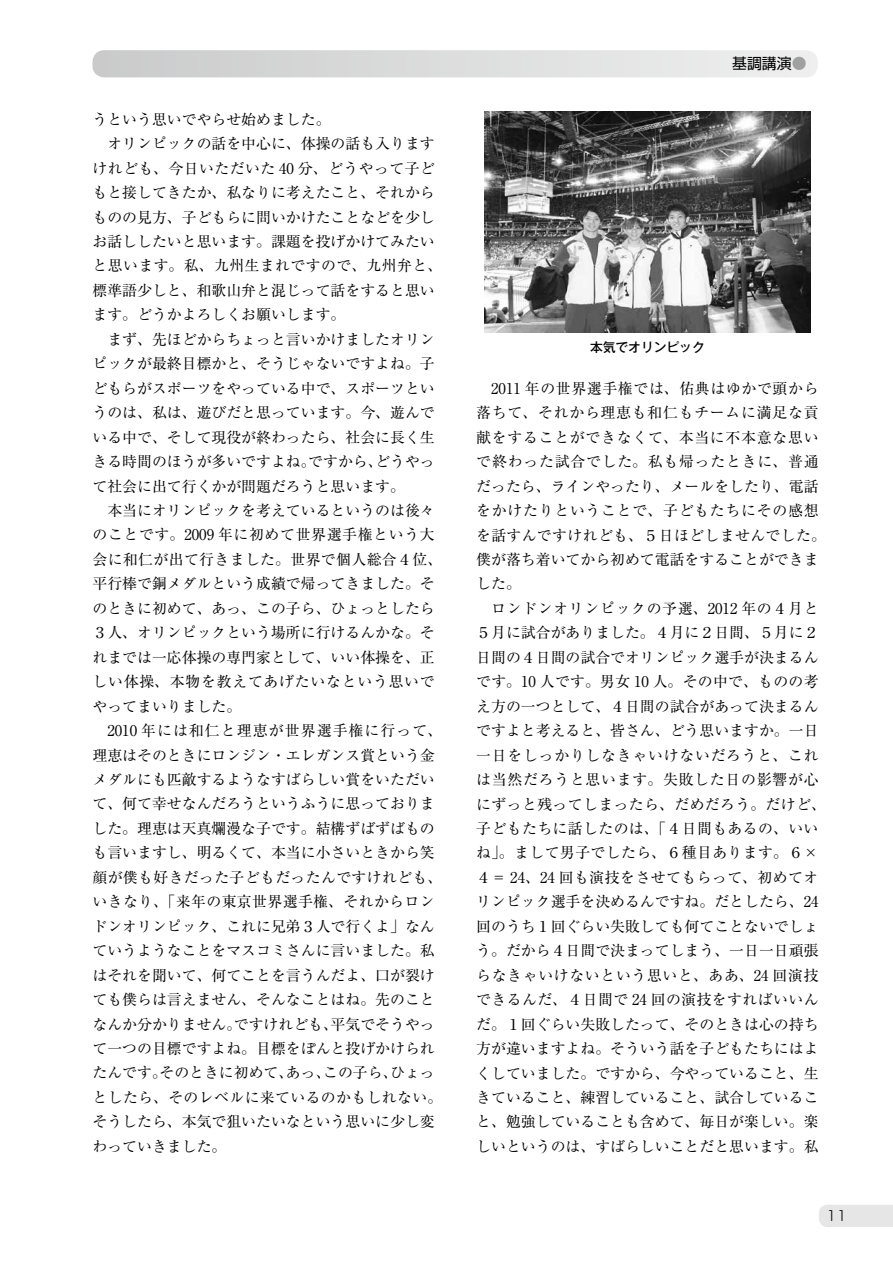
<style>
.page{position:relative;width:893px;height:1263px;background:#fff}
.page>*{position:absolute;margin:0;border:0;box-sizing:border-box;transform-origin:0 0}
.t1{font:14.85px/24.5px "Ryumin Pro";color:#000;text-align:center}
.t2{font:14.85px/24.5px "Ryumin Pro";letter-spacing:.045em;color:#000}
.t3{font:14.85px "Ryumin Pro";letter-spacing:.025em;color:#000}
.t4{font:14.85px "Ryumin Pro";letter-spacing:.03em;color:#000}
.t5{font:14.85px "Ryumin Pro";letter-spacing:.07em;color:#000}
.t6{font:14.85px "Ryumin Pro";letter-spacing:.05em;color:#000}
.t7{font:14.85px "Shin Go Pro";color:#000}
.t8{font:300 13.8px "Shin Go Pro";color:#000}
.t9{font:500 12.75px "Gothic MB101 Pro";color:#000}
.s1{color:#9fa0a0}
</style>
<div class="page">
<div style="left:819px;top:1205px;width:74px;height:22px;background:#e6e6e6"></div>
<div style="left:92px;top:50px;width:726px;height:27px;background:linear-gradient(to right,#cacacb,#efeff0);border-radius:12px"></div>
<img style="left:485px;top:112px;width:325px;height:221px">
<p class="t1" style="left:92px;top:106px;width:240px">うという思いでやらせ始めました。</p>
<p class="t1" style="left:107px;top:130px;width:329px">オリンピックの話を中心に、体操の話も入ります</p>
<p class="t4" style="left:92px;top:156px;width:344px">けれども、今日いただいた 40 分、どうやって子ど</p>
<p class="t1" style="left:92px;top:179px;width:344px">もと接してきたか、私なりに考えたこと、それから</p>
<p class="t1" style="left:92px;top:204px;width:344px">ものの見方、子どもらに問いかけたことなどを少し</p>
<p class="t1" style="left:92px;top:228px;width:344px">お話ししたいと思います。課題を投げかけてみたい</p>
<p class="t4" style="left:92px;top:254px;width:351px">と思います。私、九州生まれですので、九州弁と、</p>
<p class="t1" style="left:92px;top:277px;width:344px">標準語少しと、和歌山弁と混じって話をすると思い</p>
<p class="t1" style="left:92px;top:302px;width:254px">ます。どうかよろしくお願いします。</p>
<p class="t1" style="left:107px;top:326px;width:329px">まず、先ほどからちょっと言いかけましたオリン</p>
<p class="t1" style="left:92px;top:350px;width:344px">ピックが最終目標かと、そうじゃないですよね。子</p>
<p class="t1" style="left:92px;top:375px;width:344px">どもらがスポーツをやっている中で、スポーツとい</p>
<p class="t1" style="left:92px;top:399px;width:344px">うのは、私は、遊びだと思っています。今、遊んで</p>
<p class="t1" style="left:92px;top:424px;width:344px">いる中で、そして現役が終わったら、社会に長く生</p>
<p class="t1" style="left:92px;top:448px;width:344px">きる時間のほうが多いですよね。ですから、どうやっ</p>
<p class="t1" style="left:92px;top:473px;width:314px">て社会に出て行くかが問題だろうと思います。</p>
<p class="t1" style="left:107px;top:497px;width:329px">本当にオリンピックを考えているというのは後々</p>
<p class="t2" style="left:92px;top:522px;width:344px">のことです。2009 年に初めて世界選手権という大</p>
<p class="t3" style="left:92px;top:548px;width:351px">会に和仁が出て行きました。世界で個人総合４位、</p>
<p class="t1" style="left:92px;top:570px;width:344px">平行棒で銅メダルという成績で帰ってきました。そ</p>
<p class="t1" style="left:92px;top:595px;width:344px">のときに初めて、あっ、この子ら、ひょっとしたら</p>
<p class="t1" style="left:92px;top:619px;width:344px">３人、オリンピックという場所に行けるんかな。そ</p>
<p class="t1" style="left:92px;top:644px;width:344px">れまでは一応体操の専門家として、いい体操を、正</p>
<p class="t6" style="left:92px;top:670px;width:344px">しい体操、本物を教えてあげたいなという思いで</p>
<p class="t1" style="left:92px;top:693px;width:150px">やってまいりました。</p>
<p class="t5" style="left:107px;top:719px;width:336px">2010 年には和仁と理恵が世界選手権に行って、</p>
<p class="t1" style="left:92px;top:742px;width:344px">理恵はそのときにロンジン・エレガンス賞という金</p>
<p class="t1" style="left:92px;top:766px;width:344px">メダルにも匹敵するようなすばらしい賞をいただい</p>
<p class="t1" style="left:92px;top:791px;width:344px">て、何て幸せなんだろうというふうに思っておりま</p>
<p class="t1" style="left:92px;top:815px;width:344px">した。理恵は天真爛漫な子です。結構ずばずばもの</p>
<p class="t1" style="left:92px;top:839px;width:344px">も言いますし、明るくて、本当に小さいときから笑</p>
<p class="t3" style="left:92px;top:865px;width:351px">顔が僕も好きだった子どもだったんですけれども、</p>
<p class="t3" style="left:92px;top:890px;width:344px">いきなり、「来年の東京世界選手権、それからロン</p>
<p class="t1" style="left:92px;top:913px;width:344px">ドンオリンピック、これに兄弟３人で行くよ」なん</p>
<p class="t1" style="left:92px;top:937px;width:344px">ていうようなことをマスコミさんに言いました。私</p>
<p class="t1" style="left:92px;top:962px;width:344px">はそれを聞いて、何てことを言うんだよ、口が裂け</p>
<p class="t1" style="left:92px;top:986px;width:344px">ても僕らは言えません、そんなことはね。先のこと</p>
<p class="t1" style="left:92px;top:1011px;width:344px">なんか分かりません。ですけれども、平気でそうやっ</p>
<p class="t1" style="left:92px;top:1035px;width:344px">て一つの目標ですよね。目標をぽんと投げかけられ</p>
<p class="t1" style="left:92px;top:1060px;width:344px">たんです。そのときに初めて、あっ、この子ら、ひょっ</p>
<p class="t3" style="left:92px;top:1086px;width:351px">としたら、そのレベルに来ているのかもしれない。</p>
<p class="t1" style="left:92px;top:1108px;width:344px">そうしたら、本気で狙いたいなという思いに少し変</p>
<p class="t1" style="left:92px;top:1133px;width:135px">わっていきました。</p>
<p class="t7" style="left:732px;top:52px;width:76px">基調講演<span class="s1">●</span></p>
<p class="t9" style="left:590px;top:337px;width:116px">本気でオリンピック</p>
<p class="t2" style="left:476px;top:375px;width:351px;text-indent:15px">2011 年の世界選手権では、佑典はゆかで頭から落ちて、それから理恵も和仁もチームに満足な貢献をすることができなくて、本当に不本意な思いで終わった試合でした。私も帰ったときに、普通だったら、ラインやったり、メールをしたり、電話をかけたりということで、子どもたちにその感想を話すんですけれども、５日ほどしませんでした。僕が落ち着いてから初めて電話をすることができました。</p>
<p class="t1" style="left:476px;top:595px;width:351px">ロンドンオリンピックの予選、2012 年の４月と<br>５月に試合がありました。４月に２日間、５月に２日間の４日間の試合でオリンピック選手が決まるんです。10 人です。男女 10 人。その中で、ものの考え方の一つとして、４日間の試合があって決まるんですよと考えると、皆さん、どう思いますか。一日一日をしっかりしなきゃいけないだろうと、これは当然だろうと思います。失敗した日の影響が心にずっと残ってしまったら、だめだろう。だけど、子どもたちに話したのは、「４日間もあるの、いいね」。まして男子でしたら、６種目あります。６×<br>４＝ 24、24 回も演技をさせてもらって、初めてオリンピック選手を決めるんですね。だとしたら、24回のうち１回ぐらい失敗しても何てことないでしょう。だから４日間で決まってしまう、一日一日頑張らなきゃいけないという思いと、ああ、24 回演技できるんだ、４日間で 24 回の演技をすればいいんだ。１回ぐらい失敗したって、そのときは心の持ち方が違いますよね。そういう話を子どもたちにはよくしていました。ですから、今やっていること、生きていること、練習していること、試合していること、勉強していることも含めて、毎日が楽しい。楽しいというのは、すばらしいことだと思います。私</p>
<p class="t8" style="left:826px;top:1204px;width:22px">11</p>
</div>
